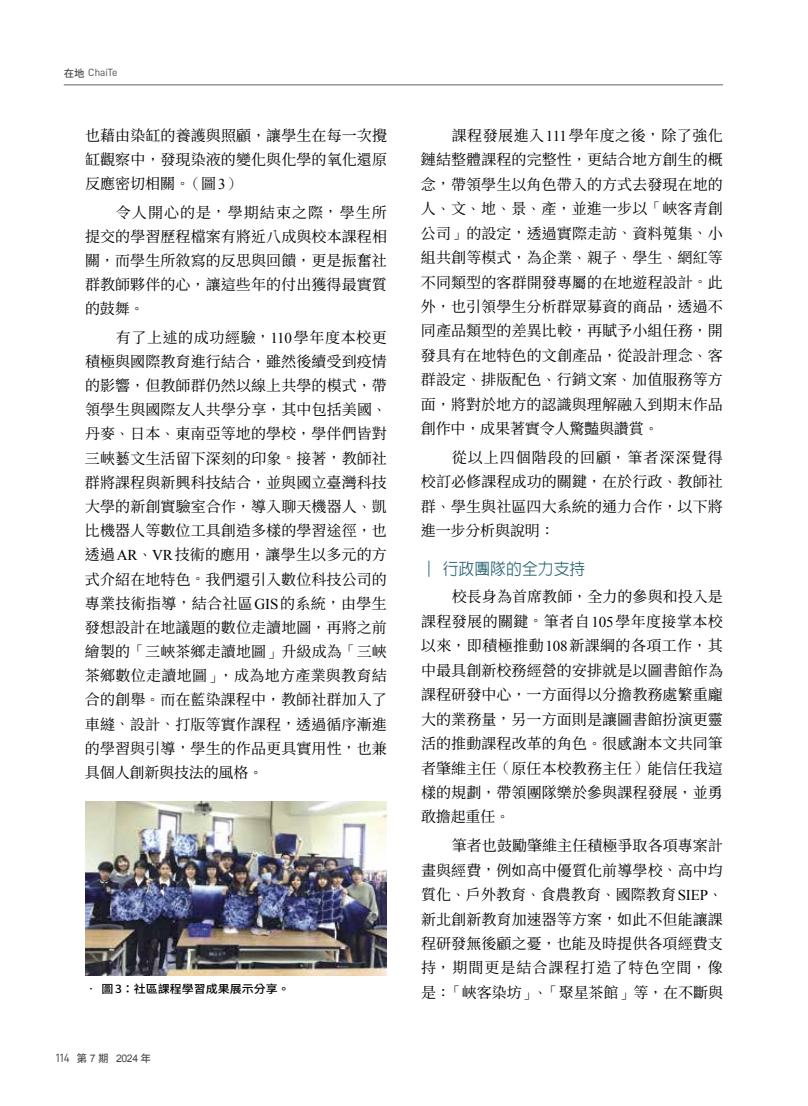
<style>
.page{position:relative;width:808px;height:1106px;background:#fff}
.page>*{position:absolute;margin:0;border:0;box-sizing:border-box;transform-origin:0 0}
.t1{font:500 16.5px "AR Hei B5";color:#2e6676;scale:.96 1}
.t2{font:15px/24.5px "Noto Serif CJ Ktc";letter-spacing:.005em;color:#000;text-align:justify}
.t3{font:500 11.25px "Noto Sans CJ Kjp";color:#000;scale:1.06 1}
.t4{font:10.5px "Arial";color:#484848}
.t5{font:10.5px "D DIN";color:#484848}
.s1{font-family:"DF Hei Std W7"}
.s2{font-family:"DF Ming Std W3"}
.s3{font-family:"Times New Roman"}
.s4{font-family:"D DIN";font-size:12px}
</style>
<div class="page">
<img style="left:85px;top:801px;width:302px;height:174px">
<hr style="left:64px;top:85px;width:659px;height:1px;background:#636363">
<p class="t5" style="left:64px;top:67px;width:55px"><span class="s1">在地</span> ChaiTe</p>
<p class="t2" style="left:85px;top:124px;width:303px">也藉由染缸的養護與照顧<span class="s2">，</span>讓學生在每一次攪缸觀察中<span class="s2">，</span>發現染液的變化與化學的氧化還原反應密切相關<span class="s2">。（</span>圖<span class="s3">3</span><span class="s2">）</span></p>
<p class="t2" style="left:85px;top:200px;width:304px;text-indent:31px">令人開心的是<span class="s2">，</span>學期結束之際<span class="s2">，</span>學生所提交的學習歷程檔案有將近八成與校本課程相關<span class="s2">，</span>而學生所敘寫的反思與回饋<span class="s2">，</span>更是振奮社群教師夥伴的心<span class="s2">，</span>讓這些年的付出獲得最實質的鼓舞<span class="s2">。</span></p>
<p class="t2" style="left:85px;top:325px;width:303px;text-indent:31px">有了上述的成功經驗<span class="s2">，</span><span class="s3">110</span>學年度本校更積極與國際教育進行結合<span class="s2">，</span>雖然後續受到疫情的影響<span class="s2">，</span>但教師群仍然以線上共學的模式<span class="s2">，</span>帶領學生與國際友人共學分享<span class="s2">，</span>其中包括美國<span class="s2">、</span>丹麥<span class="s2">、</span>日本<span class="s2">、</span>東南亞等地的學校<span class="s2">，</span>學伴們皆對三峽藝文生活留下深刻的印象<span class="s2">。</span>接著<span class="s2">，</span>教師社群將課程與新興科技結合<span class="s2">，</span>並與國立臺灣科技大學的新創實驗室合作<span class="s2">，</span>導入聊天機器人<span class="s2">、</span>凱比機器人等數位工具創造多樣的學習途徑<span class="s2">，</span>也透過<span class="s3">AR</span><span class="s2">、</span><span class="s3">VR</span>技術的應用<span class="s2">，</span>讓學生以多元的方式介紹在地特色<span class="s2">。</span>我們還引入數位科技公司的專業技術指導<span class="s2">，</span>結合社區<span class="s3">GIS</span>的系統<span class="s2">，</span>由學生發想設計在地議題的數位走讀地圖<span class="s2">，</span>再將之前繪製的<span class="s2">「</span>三峽茶鄉走讀地圖<span class="s2">」</span>升級成為<span class="s2">「</span>三峽茶鄉數位走讀地圖<span class="s2">」，</span>成為地方產業與教育結合的創舉<span class="s2">。</span>而在藍染課程中<span class="s2">，</span>教師社群加入了車縫<span class="s2">、</span>設計<span class="s2">、</span>打版等實作課程<span class="s2">，</span>透過循序漸進的學習與引導<span class="s2">，</span>學生的作品更具實用性<span class="s2">，</span>也兼具個人創新與技法的風格<span class="s2">。</span></p>
<p class="t2" style="left:421px;top:123px;width:303px;text-indent:31px">課程發展進入<span class="s3">111</span>學年度之後<span class="s2">，</span>除了強化鏈結整體課程的完整性<span class="s2">，</span>更結合地方創生的概念<span class="s2">，</span>帶領學生以角色帶入的方式去發現在地的人<span class="s2">、</span>文<span class="s2">、</span>地<span class="s2">、</span>景<span class="s2">、</span>產<span class="s2">，</span>並進一步以<span class="s2">「</span>峽客青創公司<span class="s2">」</span>的設定<span class="s2">，</span>透過實際走訪<span class="s2">、</span>資料蒐集<span class="s2">、</span>小組共創等模式<span class="s2">，</span>為企業<span class="s2">、</span>親子<span class="s2">、</span>學生<span class="s2">、</span>網紅等不同類型的客群開發專屬的在地遊程設計<span class="s2">。</span>此外<span class="s2">，</span>也引領學生分析群眾募資的商品<span class="s2">，</span>透過不同產品類型的差異比較<span class="s2">，</span>再賦予小組任務<span class="s2">，</span>開發具有在地特色的文創產品<span class="s2">，</span>從設計理念<span class="s2">、</span>客群設定<span class="s2">、</span>排版配色<span class="s2">、</span>行銷文案<span class="s2">、</span>加值服務等方面<span class="s2">，</span>將對於地方的認識與理解融入到期末作品創作中<span class="s2">，</span>成果著實令人驚豔與讚賞<span class="s2">。</span></p>
<p class="t2" style="left:421px;top:445px;width:303px;text-indent:31px">從以上四個階段的回顧<span class="s2">，</span>筆者深深覺得校訂必修課程成功的關鍵<span class="s2">，</span>在於行政<span class="s2">、</span>教師社群<span class="s2">、</span>學生與社區四大系統的通力合作<span class="s2">，</span>以下將進一步分析與說明<span class="s2">：</span></p>
<p class="t1" style="left:421px;top:560px;width:173px">∣ 行政團隊的全力支持</p>
<p class="t2" style="left:421px;top:585px;width:304px;text-indent:31px">校長身為首席教師<span class="s2">，</span>全力的參與和投入是課程發展的關鍵<span class="s2">。</span>筆者自<span class="s3">105</span>學年度接掌本校以來<span class="s2">，</span>即積極推動<span class="s3">108</span>新課綱的各項工作<span class="s2">，</span>其中最具創新校務經營的安排就是以圖書館作為課程研發中心<span class="s2">，</span>一方面得以分擔教務處繁重龐大的業務量<span class="s2">，</span>另一方面則是讓圖書館扮演更靈活的推動課程改革的角色<span class="s2">。</span>很感謝本文共同筆者肇維主任<span class="s2">（</span>原任本校教務主任<span class="s2">）</span>能信任我這樣的規劃<span class="s2">，</span>帶領團隊樂於參與課程發展<span class="s2">，</span>並勇敢擔起重任<span class="s2">。</span></p>
<p class="t2" style="left:421px;top:833px;width:303px;text-indent:31px">筆者也鼓勵肇維主任積極爭取各項專案計畫與經費<span class="s2">，</span>例如高中優質化前導學校<span class="s2">、</span>高中均質化<span class="s2">、</span>戶外教育<span class="s2">、</span>食農教育<span class="s2">、</span>國際教育<span class="s3">SIEP</span><span class="s2">、</span>新北創新教育加速器等方案<span class="s2">，</span>如此不但能讓課程研發無後顧之憂<span class="s2">，</span>也能及時提供各項經費支持<span class="s2">，</span>期間更是結合課程打造了特色空間<span class="s2">，</span>像</p>
<p class="t3" style="left:85px;top:982px;width:195px">• 圖 3：社區課程學習成果展示分享。</p>
<p class="t2" style="left:421px;top:980px;width:303px">是<span class="s2">：「</span>峽客染坊<span class="s2">」、「</span>聚星茶館<span class="s2">」</span>等<span class="s2">，</span>在不斷與</p>
<p class="t4" style="left:56px;top:1051px;width:97px"><span class="s4">114</span> <span class="s1">第</span> 7 <span class="s1">期</span> 2024<span class="s1">年</span></p>
</div>
